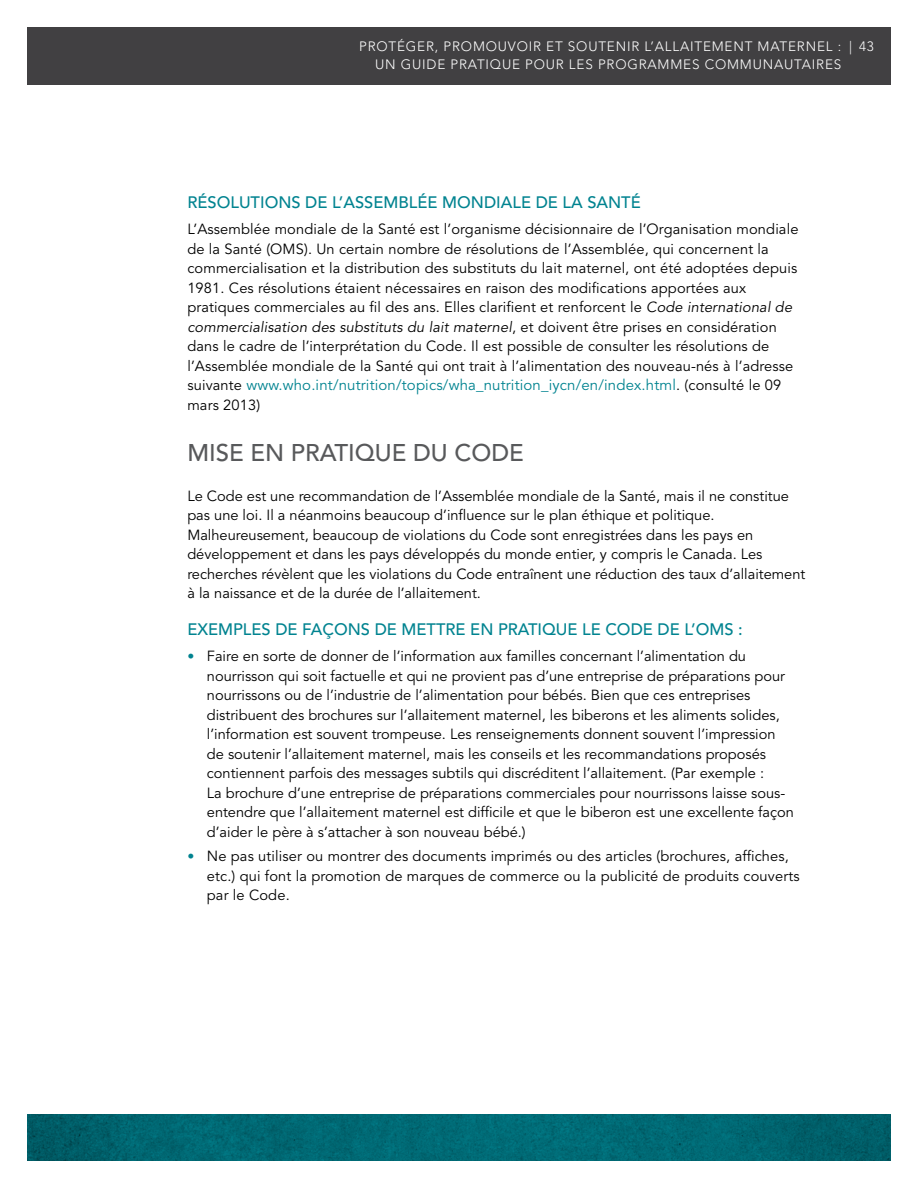
<style>
.page{position:relative;width:918px;height:1188px;background:#fff}
.page>*{position:absolute;margin:0;border:0;box-sizing:border-box;transform-origin:0 0}
.t1{font:500 24px "Avenir LT Std";color:#58595b}
.t2{font:500 16.5px "Avenir LT Std";color:#008390}
.t3{font:15px "Avenir LT Std";letter-spacing:.01em;color:#008390}
.t4{font:14.7px/19.5px "Avenir LT Std";color:#000}
.t5{font:300 13.5px/18px "Avenir LT Std";letter-spacing:.06em;color:#fff}
.s1{font-style:italic}
.s2{font-size:14.7px;color:#000}
.s3{font-size:13.8px;color:#008390}
</style>
<div class="page">
<svg style="left:27px;top:1115px;width:864px;height:46px;background:#006670"></svg>
<div style="left:27px;top:27px;width:864px;height:57px;background:#414042"></div>
<p class="t5" style="left:375px;top:37px;width:500px;text-indent:-16px">PROTÉGER, PROMOUVOIR ET SOUTENIR L’ALLAITEMENT MATERNEL : | 43<br>UN GUIDE PRATIQUE POUR LES PROGRAMMES COMMUNAUTAIRES</p>
<p class="t2" style="left:187px;top:193px;width:455px">RÉSOLUTIONS DE L’ASSEMBLÉE MONDIALE DE LA SANTÉ</p>
<p class="t4" style="left:187px;top:220px;width:613px">L’Assemblée mondiale de la Santé est l’organisme décisionnaire de l’Organisation mondiale de la Santé (OMS). Un certain nombre de résolutions de l’Assemblée, qui concernent la commercialisation et la distribution des substituts du lait maternel, ont été adoptées depuis 1981. Ces résolutions étaient nécessaires en raison des modifications apportées aux pratiques commerciales au fil des ans. Elles clarifient et renforcent le <span class="s1">Code international de commercialisation des substituts du lait maternel</span>, et doivent être prises en considération dans le cadre de l’interprétation du Code. Il est possible de consulter les résolutions de l’Assemblée mondiale de la Santé qui ont trait à l’alimentation des nouveau-nés à l’adresse</p>
<p class="t3" style="left:187px;top:376px;width:595px"><span class="s2">suivante</span> www.who.int/nutrition/topics/wha_nutrition_iycn/en/index.html<span class="s2">. (consulté le 09</span></p>
<p class="t4" style="left:187px;top:395px;width:74px">mars 2013)</p>
<h1 class="t1" style="left:187px;top:439px;width:338px">MISE EN PRATIQUE DU CODE</h1>
<p class="t4" style="left:187px;top:486px;width:620px">Le Code est une recommandation de l’Assemblée mondiale de la Santé, mais il ne constitue pas une loi. Il a néanmoins beaucoup d’influence sur le plan éthique et politique.<br>Malheureusement, beaucoup de violations du Code sont enregistrées dans les pays en développement et dans les pays développés du monde entier, y compris le Canada. Les recherches révèlent que les violations du Code entraînent une réduction des taux d’allaitement à la naissance et de la durée de l’allaitement.</p>
<p class="t2" style="left:187px;top:620px;width:557px">EXEMPLES DE FAÇONS DE METTRE EN PRATIQUE LE CODE DE L’OMS :</p>
<p class="t4" style="left:207px;top:647px;width:589px;text-indent:-20px"><span class="s3">•</span> Faire en sorte de donner de l’information aux familles concernant l’alimentation du nourrisson qui soit factuelle et qui ne provient pas d’une entreprise de préparations pour nourrissons ou de l’industrie de l’alimentation pour bébés. Bien que ces entreprises distribuent des brochures sur l’allaitement maternel, les biberons et les aliments solides, l’information est souvent trompeuse. Les renseignements donnent souvent l’impression de soutenir l’allaitement maternel, mais les conseils et les recommandations proposés contiennent parfois des messages subtils qui discréditent l’allaitement. (Par exemple :<br>La brochure d’une entreprise de préparations commerciales pour nourrissons laisse sous&shy;entendre que l’allaitement maternel est difficile et que le biberon est une excellente façon d’aider le père à s’attacher à son nouveau bébé.)</p>
<p class="t4" style="left:207px;top:847px;width:594px;text-indent:-20px"><span class="s3">•</span> Ne pas utiliser ou montrer des documents imprimés ou des articles (brochures, affiches, etc.) qui font la promotion de marques de commerce ou la publicité de produits couverts par le Code.</p>
</div>
